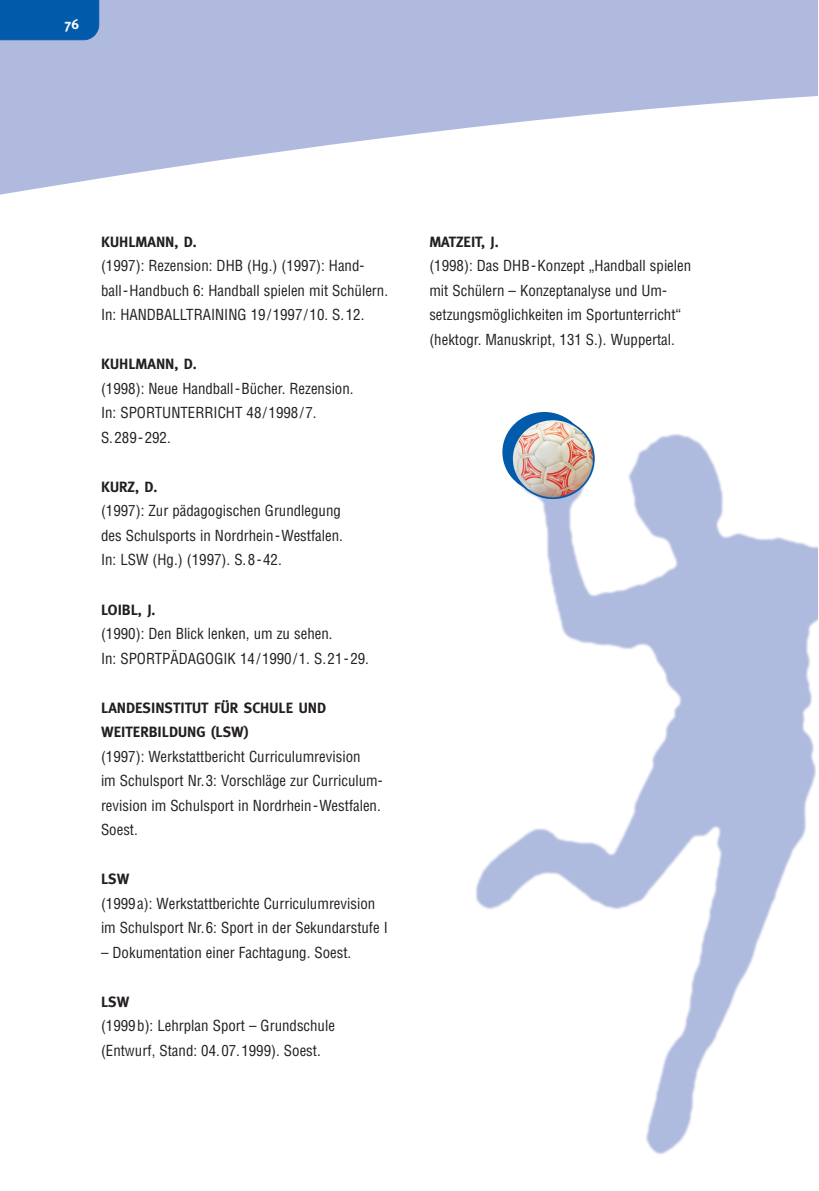
<style>
.page{position:relative;width:819px;height:1191px;background:#fff}
.page>*{position:absolute;margin:0;border:0;box-sizing:border-box;transform-origin:0 0}
.t1{font:condensed 14.88px/24.5px "Helvetica";color:#231f20}
.t2{font:700 14.88px/24.5px "Meta";color:#231f20}
.t3{font:700 14px "Meta";color:#fff}
</style>
<div class="page">
<img style="left:475px;top:412px;width:342px;height:743px">
<svg style="left:0;top:1px;width:817px;height:194px;fill:#afbade"></svg>
<div style="left:0;top:1px;width:99px;height:39px;background:#015aaa"></div>
<div style="left:502px;top:412px;width:84px;height:80px;background:#015aaa;border-radius:50%"></div>
<img style="left:511px;top:418px;width:83px;height:81px">
<p class="t3" style="left:64px;top:19px;width:16px">76</p>
<p class="t2" style="left:101px;top:230px;width:97px">KUHLMANN, D.</p>
<p class="t1" style="left:101px;top:255px;width:288px">(1997): Rezension: DHB (Hg.) (1997): Hand&shy;ball-Handbuch 6: Handball spielen mit Schülern.<br>In: HANDBALLTRAINING 19/1997/10. S.12.</p>
<p class="t2" style="left:101px;top:353px;width:97px">KUHLMANN, D.</p>
<p class="t1" style="left:101px;top:377px;width:254px">(1998): Neue Handball-Bücher. Rezension.<br>In: SPORTUNTERRICHT 48/1998/7.<br>S.289-292.</p>
<p class="t2" style="left:101px;top:475px;width:58px">KURZ, D.</p>
<p class="t1" style="left:101px;top:500px;width:243px">(1997): Zur pädagogischen Grundlegung des Schulsports in Nordrhein-Westfalen.<br>In: LSW (Hg.) (1997). S.8-42.</p>
<p class="t2" style="left:101px;top:598px;width:56px">LOIBL, J.</p>
<p class="t1" style="left:101px;top:622px;width:269px">(1990): Den Blick lenken, um zu sehen.<br>In: SPORTPÄDAGOGIK 14/1990/1. S.21-29.</p>
<p class="t2" style="left:101px;top:696px;width:226px">LANDESINSTITUT FÜR SCHULE UND<br>WEITERBILDUNG (LSW)</p>
<p class="t1" style="left:101px;top:745px;width:283px">(1997): Werkstattbericht Curriculumrevision<br>im Schulsport Nr.3: Vorschläge zur Curriculum&shy;revision im Schulsport in Nordrhein-Westfalen.<br>Soest.</p>
<p class="t2" style="left:101px;top:867px;width:30px">LSW</p>
<p class="t1" style="left:101px;top:892px;width:288px">(1999a): Werkstattberichte Curriculumrevision im Schulsport Nr.6: Sport in der Sekundarstufe I</p>
<p class="t1" style="left:101px;top:941px;width:252px">– Dokumentation einer Fachtagung. Soest.</p>
<p class="t2" style="left:101px;top:990px;width:30px">LSW</p>
<p class="t1" style="left:101px;top:1014px;width:235px">(1999b): Lehrplan Sport – Grundschule (Entwurf, Stand: 04.07.1999). Soest.</p>
<p class="t2" style="left:429px;top:230px;width:71px">MATZEIT, J.</p>
<p class="t1" style="left:429px;top:255px;width:263px">(1998): Das DHB-Konzept „Handball spielen mit Schülern – Konzeptanalyse und Um&shy;setzungsmöglichkeiten im Sportunterricht“ (hektogr. Manuskript, 131 S.). Wuppertal.</p>
</div>
